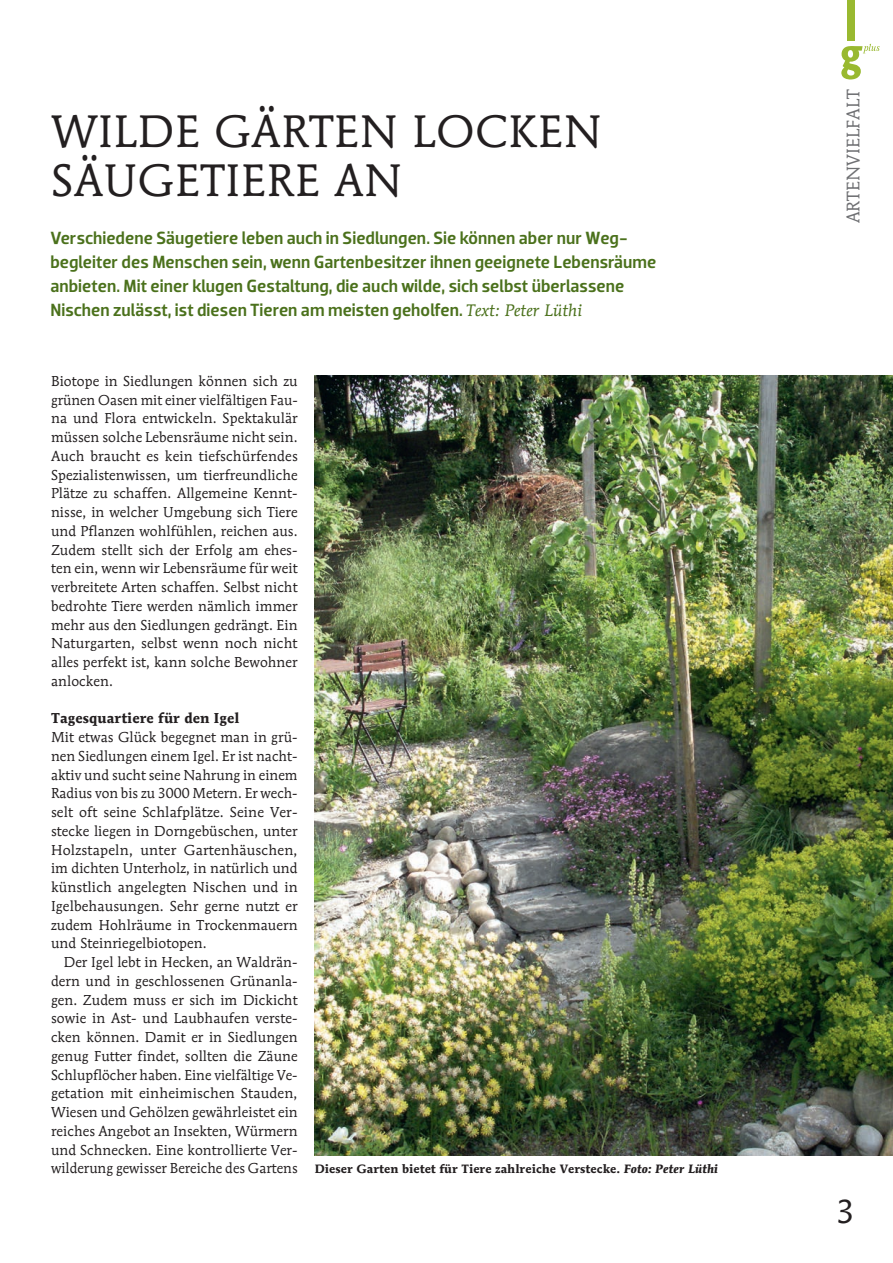
<style>
.page{position:relative;width:893px;height:1263px;background:#fff}
.page>*{position:absolute;margin:0;border:0;box-sizing:border-box;transform-origin:0 0}
.t1{font:45px/49.5px "Mendoza Roman";letter-spacing:.02em;color:#231f20}
.t2{font:33px "Mendoza Roman";color:#231f20}
.t3{font:500 18px/24px "Dobra";letter-spacing:.005em;color:#4b711c}
.t4{font:18px "Mendoza Roman";letter-spacing:.005em;color:#6f7073}
.t5{font:14.25px/18.8px "Mendoza Roman";letter-spacing:.005em;color:#231f20;text-align:justify}
.t6{font:700 14.25px "Mendoza Roman";letter-spacing:.005em;color:#231f20}
.t7{font:700 12px "Mendoza Roman";letter-spacing:.005em;color:#231f20}
.s1{font-family:"Mendoza Roman";font-weight:400;font-style:italic;font-size:16.5px}
.s2{font-weight:400;font-size:14.25px}
.s3{font-style:italic}
</style>
<div class="page">
<svg style="left:841px;top:44px;width:39px;height:36px"></svg>
<div style="left:847px;top:0;width:8px;height:40px;background:#99b930"></div>
<img style="left:315px;top:376px;width:578px;height:780px">
<h1 class="t1" style="left:51px;top:106px;width:552px">WILDE GÄRTEN LOCKEN<br>SÄUGETIERE AN</h1>
<p class="t3" style="left:50px;top:226px;width:608px">Verschiedene Säugetiere leben auch in Siedlungen. Sie können aber nur Weg&shy;begleiter des Menschen sein, wenn Gartenbesitzer ihnen geeignete Lebensräume anbieten. Mit einer klugen Gestaltung, die auch wilde, sich selbst überlassene Nischen zulässt, ist diesen Tieren am meisten geholfen. <span class="s1">Text: Peter Lüthi</span></p>
<p class="t5" style="left:51px;top:371px;width:248px">Biotope in Siedlungen können sich zu grünen Oasen mit einer vielfältigen Fau&shy;na und Flora entwickeln. Spektakulär müssen solche Lebensräume nicht sein.<br>Auch braucht es kein tiefschürfendes Spezialistenwissen, um tierfreundliche Plätze zu schaffen. Allgemeine Kennt&shy;nisse, in welcher Umgebung sich Tiere und Pflanzen wohlfühlen, reichen aus.<br>Zudem stellt sich der Erfolg am ehes&shy;ten ein, wenn wir Lebensräume für weit verbreitete Arten schaffen. Selbst nicht bedrohte Tiere werden nämlich immer mehr aus den Siedlungen gedrängt. Ein Naturgarten, selbst wenn noch nicht alles perfekt ist, kann solche Bewohner anlocken.</p>
<p class="t6" style="left:51px;top:709px;width:190px">Tagesquartiere für den Igel</p>
<p class="t5" style="left:51px;top:728px;width:248px">Mit etwas Glück begegnet man in grü&shy;nen Siedlungen einem Igel. Er ist nacht&shy;aktiv und sucht seine Nahrung in einem Radius von bis zu 3000 Metern. Er wech&shy;selt oft seine Schlafplätze. Seine Ver&shy;stecke liegen in Dorngebüschen, unter Holzstapeln, unter Gartenhäuschen, im dichten Unterholz, in natürlich und künstlich angelegten Nischen und in Igelbehausungen. Sehr gerne nutzt er zudem Hohlräume in Trockenmauern und Steinriegelbiotopen.</p>
<p class="t5" style="left:51px;top:953px;width:248px;text-indent:13px">Der Igel lebt in Hecken, an Waldrän&shy;dern und in geschlossenen Grünanla&shy;gen. Zudem muss er sich im Dickicht sowie in Ast- und Laubhaufen verste&shy;cken können. Damit er in Siedlungen genug Futter findet, sollten die Zäune Schlupflöcher haben. Eine vielfältige Ve&shy;getation mit einheimischen Stauden, Wiesen und Gehölzen gewährleistet ein reiches Angebot an Insekten, Würmern und Schnecken. Eine kontrollierte Ver-</p>
<p class="t7" style="left:51px;top:1162px;width:668px"><span class="s2">wilderung gewisser Bereiche des Gartens</span> Dieser Garten bietet für Tiere zahlreiche Verstecke. <span class="s3">Foto: Peter Lüthi</span></p>
<p class="t4" style="left:842px;top:223px;width:136px;rotate:-90deg">ARTENVIELFALT</p>
<h2 class="t2" style="left:836px;top:1191px;width:20px">3</h2>
</div>
